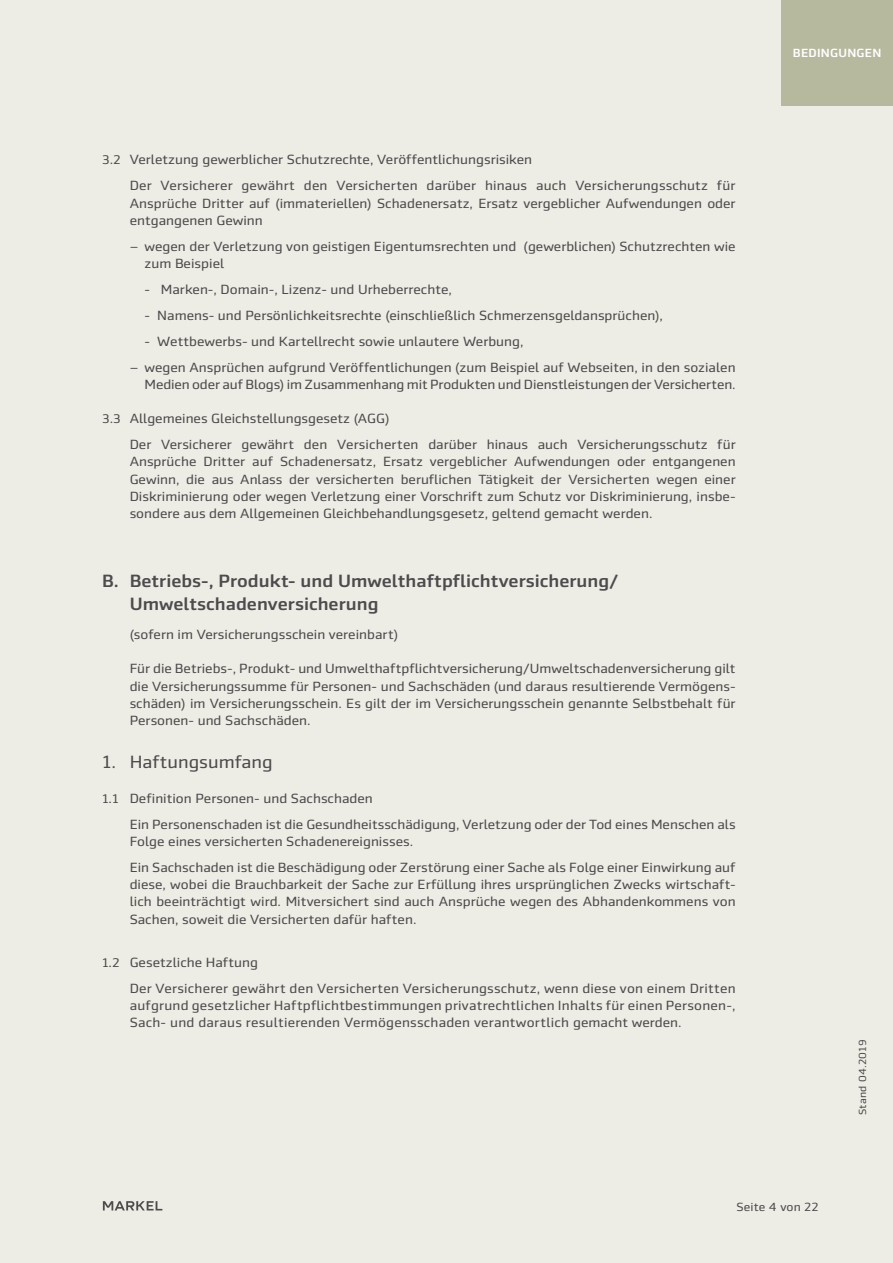
<style>
.page{position:relative;width:893px;height:1263px;background:#eeede5}
.page>*{position:absolute;margin:0;border:0;box-sizing:border-box;transform-origin:0 0}
.t1{font:500 18px/22.5px "Markel Sans";color:#4d4b4d}
.t2{font:18px "Markel Sans";color:#4d4b4d}
.t3{font:13.5px/17.2px "Markel Sans";color:#4d4b4d}
.t4{font:12px "Markel Sans";letter-spacing:.01em;color:#4d4b4d}
.t5{font:500 12px "Markel Sans";letter-spacing:.02em;color:#fff}
.t6{font:10.5px "Markel Sans";letter-spacing:.02em;color:#4d4b4d}
.s1{font-size:12.75px}
</style>
<div class="page">
<svg style="left:103px;top:1201px;width:59px;height:9px"></svg>
<div style="left:781px;top:0;width:112px;height:105px;background:#b7b99f"></div>
<p class="t3" style="left:130px;top:147px;width:607px;line-height:26px;text-indent:-28px"><span class="s1">3</span>.<span class="s1">2</span> Verletzung gewerblicher Schutzrechte, Veröffentlichungsrisiken<br>Der Versicherer gewährt den Versicherten darüber hinaus auch Versicherungsschutz für</p>
<p class="t3" style="left:130px;top:194px;width:607px">Ansprüche Dritter auf (immateriellen) Schadenersatz, Ersatz vergeblicher Aufwendungen oder entgangenen Gewinn</p>
<p class="t3" style="left:145px;top:238px;width:593px;text-indent:-15px">‒ wegen der Verletzung von geistigen Eigentumsrechten und (gewerblichen) Schutzrechten wie zum Beispiel</p>
<p class="t3" style="left:145px;top:281px;width:309px">- Marken-, Domain-, Lizenz- und Urheberrechte,</p>
<p class="t3" style="left:145px;top:307px;width:520px">- Namens- und Persönlichkeitsrechte (einschließlich Schmerzensgeldansprüchen),</p>
<p class="t3" style="left:130px;top:328px;width:607px;line-height:26px;text-indent:15px">- Wettbewerbs- und Kartellrecht sowie unlautere Werbung,<br>‒ wegen Ansprüchen aufgrund Veröffentlichungen (zum Beispiel auf Webseiten, in den sozialen</p>
<p class="t3" style="left:145px;top:376px;width:593px">Medien oder auf Blogs) im Zusammenhang mit Produkten und Dienstleistungen der Versicherten.</p>
<p class="t3" style="left:130px;top:406px;width:607px;line-height:26px;text-indent:-28px"><span class="s1">3</span>.<span class="s1">3</span> Allgemeines Gleichstellungsgesetz (AGG)<br>Der Versicherer gewährt den Versicherten darüber hinaus auch Versicherungsschutz für</p>
<p class="t3" style="left:130px;top:453px;width:607px;text-align:justify">Ansprüche Dritter auf Schadenersatz, Ersatz vergeblicher Aufwendungen oder entgangenen Gewinn, die aus Anlass der versicherten beruflichen Tätigkeit der Versicherten wegen einer Diskriminierung oder wegen Verletzung einer Vorschrift zum Schutz vor Diskriminierung, insbe&shy;sondere aus dem Allgemeinen Gleichbehandlungsgesetz, geltend gemacht werden.</p>
<h1 class="t1" style="left:130px;top:570px;width:491px;text-indent:-28px">B. Betriebs-, Produkt- und Umwelthaftpflichtversicherung/<br>Umweltschadenversicherung</h1>
<p class="t3" style="left:130px;top:626px;width:270px">(sofern im Versicherungsschein vereinbart)</p>
<p class="t3" style="left:130px;top:660px;width:607px;text-align:justify">Für die Betriebs-, Produkt- und Umwelthaftpflichtversicherung/Umweltschadenversicherung gilt die Versicherungssumme für Personen- und Sachschäden (und daraus resultierende Vermögens&shy;schäden) im Versicherungsschein. Es gilt der im Versicherungsschein genannte Selbstbehalt für Personen- und Sachschäden.</p>
<h1 class="t2" style="left:102px;top:752px;width:172px">1. Haftungsumfang</h1>
<p class="t3" style="left:130px;top:785px;width:607px;line-height:26px;text-indent:-28px"><span class="s1">1</span>.<span class="s1">1</span> Definition Personen- und Sachschaden<br>Ein Personenschaden ist die Gesundheitsschädigung, Verletzung oder der Tod eines Menschen als</p>
<p class="t3" style="left:130px;top:828px;width:607px;line-height:26px">Folge eines versicherten Schadenereignisses.<br>Ein Sachschaden ist die Beschädigung oder Zerstörung einer Sache als Folge einer Einwirkung auf</p>
<p class="t3" style="left:130px;top:876px;width:607px;text-align:justify">diese, wobei die Brauchbarkeit der Sache zur Erfüllung ihres ursprünglichen Zwecks wirtschaft&shy;lich beeinträchtigt wird. Mitversichert sind auch Ansprüche wegen des Abhandenkommens von Sachen, soweit die Versicherten dafür haften.</p>
<p class="t3" style="left:130px;top:949px;width:607px;line-height:26px;text-indent:-28px"><span class="s1">1</span>.<span class="s1">2</span> Gesetzliche Haftung<br>Der Versicherer gewährt den Versicherten Versicherungsschutz, wenn diese von einem Dritten</p>
<p class="t3" style="left:130px;top:997px;width:607px">aufgrund gesetzlicher Haftpflichtbestimmungen privatrechtlichen Inhalts für einen Personen-,<br>Sach- und daraus resultierenden Vermögensschaden verantwortlich gemacht werden.</p>
<p class="t5" style="left:793px;top:46px;width:90px">BEDINGUNGEN</p>
<p class="t6" style="left:857px;top:1115px;width:77px;rotate:-90deg">Stand 04.2019</p>
<p class="t4" style="left:736px;top:1200px;width:84px">Seite 4 von 22</p>
</div>
